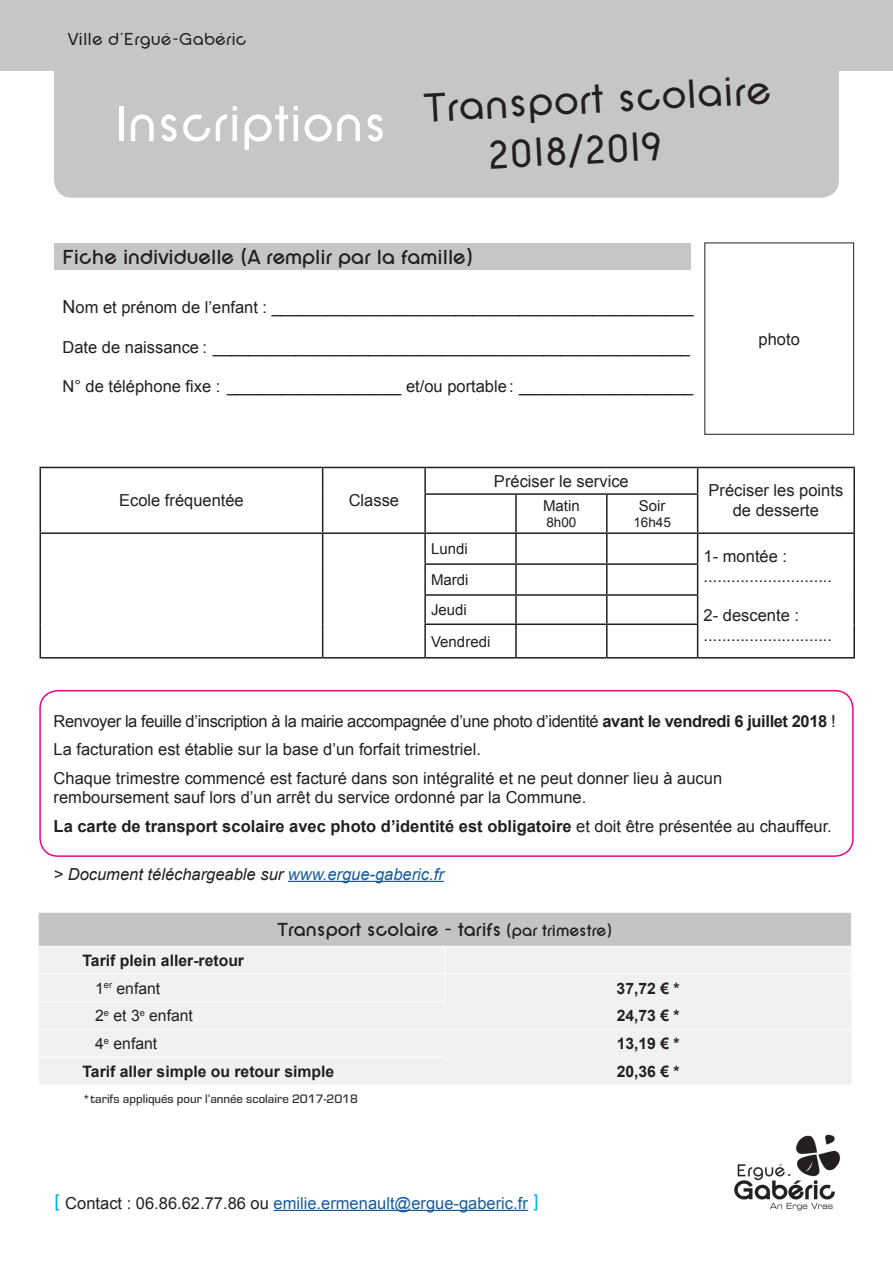
<style>
.page{position:relative;width:893px;height:1263px;background:#fff}
.page>*{position:absolute;margin:0;border:0;box-sizing:border-box;transform-origin:0 0}
.t1{font:52.5px "SF New Republic";color:#fff}
.t2{font:42px/50.4px "SF New Republic";color:#231f20}
.t3{font:700 21px "SF New Republic";color:#231f20}
.t4{font:700 19.5px "SF New Republic";color:#231f20}
.t5{font:18px "SF New Republic";color:#231f20}
.t6{font:16.5px/28.3px "Arial";color:#231f20}
.t7{font:16.5px "Arial";color:#175d9e}
.t8{font:italic 16.5px "Arial";color:#231f20}
.t9{font:700 15.75px/27.6px "Arial";color:#231f20}
.t10{font:15.75px "Arial";color:#231f20}
.t11{font:15px/30.8px "Arial";color:#231f20}
.t12{font:13.5px "Arial";color:#231f20}
.t13{font:500 12.75px "Eurostile";color:#312f30}
.s1{font-size:18px}
.s2{font-weight:700}
.s3{color:#175d9e}
.s4{font-size:16.5px}
.s5{font-weight:400}
.s6{font-family:"SF New Republic";font-size:19.5px;color:#00aeef}
.s7{color:#231f20}
</style>
<div class="page">
<div style="left:54px;top:52px;width:785px;height:146px;background:#c5c6c8;border-radius:18px"></div>
<div style="left:0;top:0;width:893px;height:71px;background:#c5c6c8"></div>
<div style="left:54px;top:243px;width:637px;height:27px;background:#c5c6c8"></div>
<hr style="left:40px;top:467px;width:283px;height:1px;background:#231f20">
<svg style="left:40px;top:468px;width:1px;height:26px"></svg>
<hr style="left:323px;top:467px;width:102px;height:1px;background:#231f20">
<svg style="left:322px;top:468px;width:1px;height:26px"></svg>
<hr style="left:425px;top:467px;width:91px;height:1px;background:#231f20">
<hr style="left:424px;top:468px;width:2px;height:25px;background:#231f20">
<hr style="left:516px;top:467px;width:91px;height:1px;background:#231f20">
<hr style="left:607px;top:467px;width:91px;height:1px;background:#231f20">
<hr style="left:698px;top:467px;width:157px;height:1px;background:#231f20">
<svg style="left:697px;top:468px;width:1px;height:25px"></svg>
<hr style="left:853px;top:468px;width:2px;height:26px;background:#231f20">
<hr style="left:40px;top:494px;width:1px;height:38px;background:#231f20">
<hr style="left:322px;top:494px;width:1px;height:38px;background:#231f20">
<hr style="left:424px;top:493px;width:92px;height:2px;background:#231f20">
<hr style="left:424px;top:495px;width:2px;height:37px;background:#231f20">
<hr style="left:516px;top:493px;width:91px;height:2px;background:#231f20">
<hr style="left:515px;top:495px;width:2px;height:37px;background:#231f20">
<hr style="left:607px;top:493px;width:91px;height:2px;background:#231f20">
<hr style="left:606px;top:495px;width:2px;height:37px;background:#231f20">
<hr style="left:697px;top:495px;width:1px;height:37px;background:#231f20">
<hr style="left:853px;top:494px;width:2px;height:38px;background:#231f20">
<hr style="left:40px;top:532px;width:283px;height:2px;background:#231f20">
<hr style="left:40px;top:534px;width:1px;height:30px;background:#231f20">
<hr style="left:323px;top:532px;width:102px;height:2px;background:#231f20">
<hr style="left:322px;top:534px;width:1px;height:30px;background:#231f20">
<hr style="left:425px;top:532px;width:91px;height:2px;background:#231f20">
<hr style="left:424px;top:534px;width:2px;height:29px;background:#231f20">
<hr style="left:516px;top:532px;width:91px;height:2px;background:#231f20">
<hr style="left:515px;top:534px;width:2px;height:29px;background:#231f20">
<hr style="left:607px;top:532px;width:91px;height:2px;background:#231f20">
<hr style="left:606px;top:534px;width:2px;height:29px;background:#231f20">
<hr style="left:698px;top:532px;width:157px;height:2px;background:#231f20">
<hr style="left:853px;top:534px;width:2px;height:30px;background:#231f20">
<hr style="left:40px;top:564px;width:1px;height:31px;background:#231f20">
<hr style="left:322px;top:564px;width:1px;height:31px;background:#231f20">
<hr style="left:424px;top:563px;width:92px;height:2px;background:#231f20">
<hr style="left:424px;top:565px;width:2px;height:29px;background:#231f20">
<hr style="left:516px;top:563px;width:91px;height:2px;background:#231f20">
<hr style="left:515px;top:565px;width:2px;height:29px;background:#231f20">
<hr style="left:607px;top:563px;width:91px;height:2px;background:#231f20">
<hr style="left:606px;top:565px;width:2px;height:29px;background:#231f20">
<hr style="left:853px;top:564px;width:2px;height:31px;background:#231f20">
<svg style="left:40px;top:595px;width:1px;height:29px"></svg>
<svg style="left:322px;top:595px;width:1px;height:29px"></svg>
<hr style="left:424px;top:594px;width:92px;height:2px;background:#231f20">
<hr style="left:424px;top:596px;width:2px;height:27px;background:#231f20">
<hr style="left:516px;top:594px;width:91px;height:2px;background:#231f20">
<hr style="left:515px;top:596px;width:2px;height:27px;background:#231f20">
<hr style="left:607px;top:594px;width:91px;height:2px;background:#231f20">
<hr style="left:606px;top:596px;width:2px;height:27px;background:#231f20">
<svg style="left:697px;top:534px;width:1px;height:89px"></svg>
<hr style="left:853px;top:595px;width:2px;height:29px;background:#231f20">
<hr style="left:40px;top:624px;width:1px;height:33px;background:#231f20">
<hr style="left:322px;top:624px;width:1px;height:33px;background:#231f20">
<hr style="left:424px;top:623px;width:92px;height:2px;background:#231f20">
<hr style="left:424px;top:625px;width:2px;height:32px;background:#231f20">
<hr style="left:516px;top:623px;width:91px;height:2px;background:#231f20">
<hr style="left:515px;top:625px;width:2px;height:32px;background:#231f20">
<hr style="left:607px;top:623px;width:91px;height:2px;background:#231f20">
<hr style="left:606px;top:625px;width:2px;height:32px;background:#231f20">
<hr style="left:697px;top:625px;width:1px;height:32px;background:#231f20">
<hr style="left:853px;top:624px;width:2px;height:33px;background:#231f20">
<hr style="left:40px;top:657px;width:283px;height:1px;background:#231f20">
<hr style="left:323px;top:657px;width:102px;height:1px;background:#231f20">
<hr style="left:425px;top:657px;width:91px;height:1px;background:#231f20">
<hr style="left:516px;top:657px;width:91px;height:1px;background:#231f20">
<hr style="left:607px;top:657px;width:91px;height:1px;background:#231f20">
<hr style="left:698px;top:657px;width:157px;height:1px;background:#231f20">
<div style="left:39px;top:690px;width:815px;height:167px;border:2px solid #ed028c;border-radius:18px"></div>
<hr style="left:274px;top:1210px;width:254px;height:1px;background:#175d9e">
<img style="left:734px;top:1134px;width:107px;height:77px">
<hr style="left:288px;top:881px;width:156px;height:1px;background:#175d9e">
<div style="left:38px;top:912px;width:813px;height:34px;background:#c4c5c3"></div>
<div style="left:39px;top:947px;width:812px;height:137px;background:#f0f1f2"></div>
<hr style="left:38px;top:973px;width:407px;height:1px;background:#fff">
<hr style="left:445px;top:973px;width:407px;height:1px;background:#fff">
<svg style="left:444px;top:947px;width:1px;height:54px"></svg>
<hr style="left:38px;top:1001px;width:407px;height:1px;background:#fff">
<hr style="left:38px;top:1029px;width:407px;height:1px;background:#fff">
<hr style="left:445px;top:1029px;width:406px;height:1px;background:#fff">
<hr style="left:38px;top:1056px;width:407px;height:1px;background:#fff">
<hr style="left:38px;top:912px;width:407px;height:1px;background:#fff">
<hr style="left:38px;top:913px;width:1px;height:33px;background:#fff">
<hr style="left:445px;top:912px;width:407px;height:1px;background:#fff">
<div style="left:704px;top:243px;width:150px;height:192px;border:1px solid #231f20"></div>
<p class="t5" style="left:68px;top:29px;width:180px">Ville d’Ergué-Gabéric</p>
<h1 class="t1" style="left:114px;top:96px;width:274px">Inscriptions</h1>
<h2 class="t2" style="left:483px;top:80px;width:289px;text-indent:-61px;rotate:-3deg">Transport scolaire<br>2018/2019</h2>
<p class="t3" style="left:63px;top:246px;width:412px">Fiche individuelle (A remplir par la famille)</p>
<p class="t6" style="left:63px;top:293px;width:633px"><span class="s1">N</span>om et prénom de l’enfant : ______________________________________________</p>
<p class="t6" style="left:63px;top:333px;width:629px">Date de naissance : ____________________________________________________</p>
<p class="t6" style="left:62px;top:372px;width:632px">N° de téléphone fixe : ___________________ et/ou portable: ___________________</p>
<p class="t6" style="left:759px;top:325px;width:43px">photo</p>
<p class="t6" style="left:119px;top:486px;width:126px">Ecole fréquentée</p>
<p class="t6" style="left:349px;top:486px;width:52px">Classe</p>
<p class="t6" style="left:494px;top:467px;width:136px">Préciser le service</p>
<p class="t6" style="left:708px;top:477px;width:136px">Préciser les points</p>
<p class="t11" style="left:639px;top:490px;width:28px">Soir</p>
<p class="t12" style="left:633px;top:514px;width:39px">16h45</p>
<p class="t11" style="left:543px;top:490px;width:38px">Matin</p>
<p class="t6" style="left:733px;top:496px;width:88px">de desserte</p>
<p class="t12" style="left:546px;top:514px;width:32px">8h00</p>
<p class="t11" style="left:431px;top:534px;width:38px">Lundi</p>
<p class="t11" style="left:431px;top:564px;width:61px">Mardi<br>Jeudi<br>Vendredi</p>
<p class="t6" style="left:704px;top:546px;width:130px;line-height:19.8px">1- montée : ............................</p>
<p class="t6" style="left:704px;top:606px;width:130px;line-height:19.8px">2- descente : ............................</p>
<p class="t6" style="left:54px;top:707px;width:784px">Renvoyer la feuille d’inscription à la mairie accompagnée d’une photo d’identité <span class="s2">avant le vendredi 6 juillet 2018</span> !<br>La facturation est établie sur la base d’un forfait trimestriel.<br>Chaque trimestre commencé est facturé dans son intégralité et ne peut donner lieu à aucun</p>
<p class="t6" style="left:54px;top:784px;width:780px">remboursement sauf lors d’un arrêt du service ordonné par la Commune.<br><span class="s2">La carte de transport scolaire avec photo d’identité est obligatoire</span> et doit être présentée au chauffeur.</p>
<p class="t8" style="left:54px;top:863px;width:392px">&gt; Document téléchargeable sur <span class="s3">www.ergue-gaberic.fr</span></p>
<p class="t4" style="left:277px;top:919px;width:336px">Transport scolaire - tarifs <span class="s4">(par trimestre)</span></p>
<p class="t9" style="left:95px;top:947px;width:150px;text-indent:-13px">Tarif plein aller-retour<br><span class="s5">1</span><sup>er</sup> <span class="s5">enfant</span></p>
<p class="t9" style="left:617px;top:975px;width:65px">37,72 € *</p>
<p class="t10" style="left:95px;top:1005px;width:99px">2<sup>e</sup> et 3<sup>e</sup> enfant</p>
<p class="t9" style="left:617px;top:1002px;width:65px">24,73 € *</p>
<p class="t10" style="left:95px;top:1033px;width:64px">4<sup>e</sup> enfant</p>
<p class="t9" style="left:617px;top:1030px;width:65px">13,19 € *</p>
<p class="t9" style="left:82px;top:1058px;width:253px">Tarif aller simple ou retour simple</p>
<p class="t9" style="left:617px;top:1058px;width:65px">20,36 € *</p>
<p class="t13" style="left:82px;top:1090px;width:277px">*tarifs appliqués pour l’année scolaire 2017-2018</p>
<p class="t7" style="left:54px;top:1192px;width:486px"><span class="s6">[</span> <span class="s7">Contact : 06.86.62.77.86 ou</span> emilie.ermenault@ergue-gaberic.fr <span class="s6">]</span></p>
</div>
